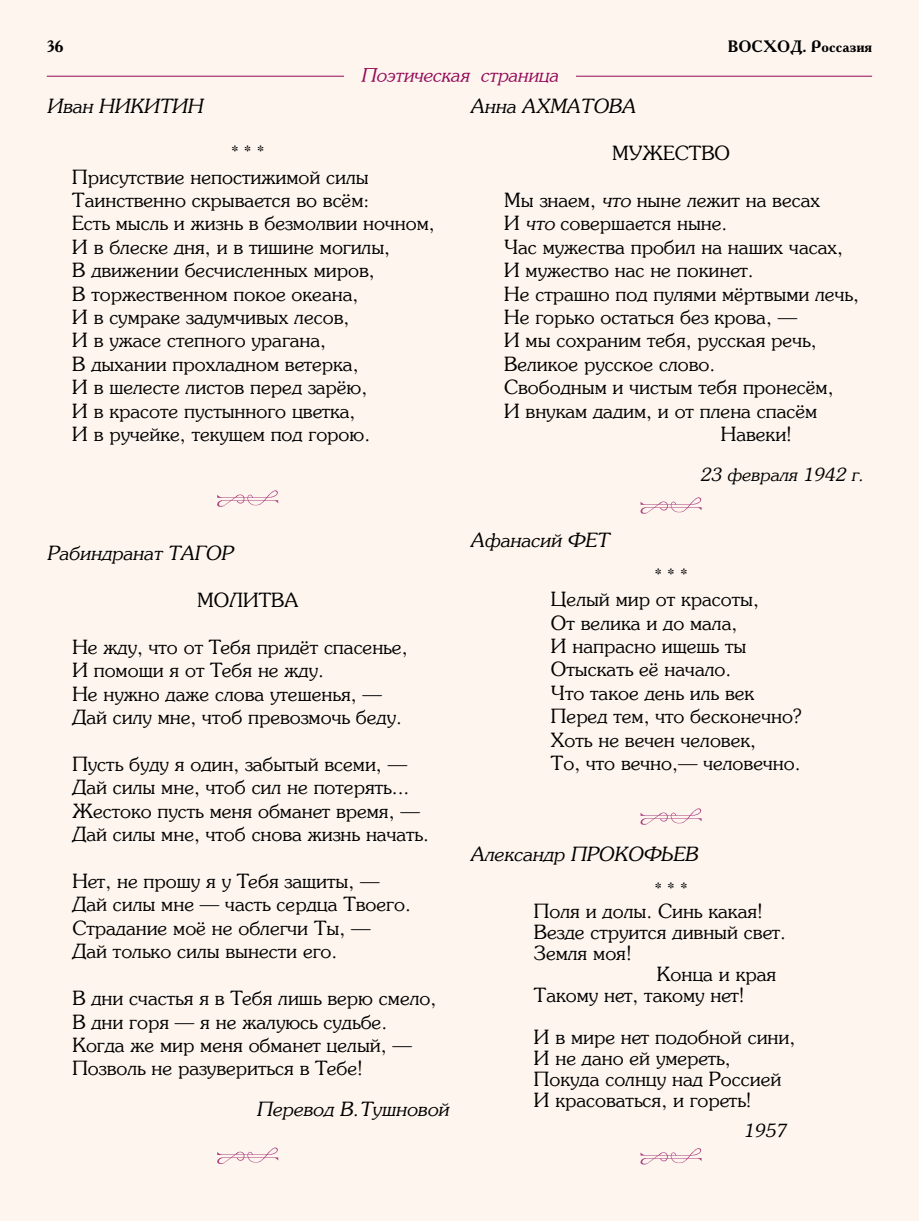
<style>
.page{position:relative;width:919px;height:1221px;background:#fff}
.page>*{position:absolute;margin:0;border:0;box-sizing:border-box;transform-origin:0 0}
.t1{font:19.5px/23.4px "AG Presquire";color:#000}
.t2{font:italic 19.5px "AG Presquire";color:#000}
.t3{font:italic 18.75px "AG Souvenir";color:#930858}
.t4{font:italic 18px "AG Presquire";color:#000}
.t5{font:700 16.5px "Academy C";color:#000}
.s1{font-style:italic}
</style>
<div class="page">
<div style="left:0;top:0;width:918px;height:1220px;background:#fef5ee"></div>
<hr style="left:47px;top:76px;width:297px;height:1px;background:#930858">
<hr style="left:576px;top:76px;width:296px;height:1px;background:#930858">
<svg style="left:217px;top:490px;width:62px;height:17px"></svg>
<svg style="left:640px;top:497px;width:62px;height:17px"></svg>
<svg style="left:640px;top:808px;width:62px;height:17px"></svg>
<svg style="left:217px;top:1147px;width:62px;height:17px"></svg>
<svg style="left:640px;top:1148px;width:62px;height:17px"></svg>
<p class="t5" style="left:47px;top:35px;width:19px">36</p>
<p class="t5" style="left:727px;top:35px;width:146px">Восход. Россазия</p>
<p class="t3" style="left:361px;top:65px;width:199px">Поэтическая страница</p>
<p class="t2" style="left:47px;top:96px;width:84px">Иван Ники</p>
<p class="t2" style="left:159px;top:96px;width:30px">тин</p>
<p class="t1" style="left:72px;top:142px;width:364px;text-indent:159px">* * *<br>Присутствие непостижимой силы<br>Таинственно скрывается во всём:<br>Есть мысль и жизнь в безмолвии ночном,<br>И в блеске дня, и в тишине могилы,<br>В движении бесчисленных миров,<br>В торжественном покое океана,<br>И в сумраке задумчивых лесов,<br>И в ужасе степного урагана,<br>В дыхании прохладном ветерка,<br>И в шелесте листов перед зарёю,<br>И в красоте пустынного цветка,<br>И в ручейке, текущем под горою.</p>
<p class="t2" style="left:47px;top:542px;width:136px">Рабиндранат Тагор</p>
<p class="t1" style="left:197px;top:588px;width:33px">Моли</p>
<p class="t1" style="left:259px;top:588px;width:27px">тва</p>
<p class="t1" style="left:72px;top:635px;width:336px">Не жду, что от Тебя придёт спасенье,<br>И помощи я от Тебя не жду.<br>Не нужно даже слова утешенья, —<br>Дай силу мне, чтоб превозмочь беду.</p>
<p class="t1" style="left:72px;top:752px;width:358px">Пусть буду я один, забытый всеми, — Дай силы мне, чтоб сил не потерять...<br>Жестоко пусть меня обманет время, — Дай силы мне, чтоб снова жизнь начать.</p>
<p class="t1" style="left:72px;top:869px;width:340px">Нет, не прошу я у Тебя защиты, —<br>Дай силы мне — часть сердца Твоего.<br>Страдание моё не облегчи Ты, —<br>Дай только силы вынести его.</p>
<p class="t1" style="left:72px;top:986px;width:365px">В дни счастья я в Тебя лишь верю смело, В дни горя — я не жалуюсь судьбе.<br>Когда же мир меня обманет целый, — Позволь не разувериться в Тебе!</p>
<p class="t2" style="left:256px;top:1097px;width:198px">Перевод В.Тушновой</p>
<p class="t2" style="left:470px;top:96px;width:139px">Анна Ахматова</p>
<p class="t1" style="left:612px;top:142px;width:120px">МУЖЕСТВО</p>
<p class="t1" style="left:504px;top:188px;width:317px">Мы знаем, <span class="s1">что</span> ныне лежит на весах</p>
<p class="t1" style="left:504px;top:212px;width:225px">И <span class="s1">что</span> совершается ныне.</p>
<p class="t1" style="left:504px;top:235px;width:340px">Час мужества пробил на наших часах,</p>
<p class="t1" style="left:504px;top:259px;width:251px">И мужество нас не покинет.</p>
<p class="t1" style="left:504px;top:282px;width:356px">Не страшно под пулями мёртвыми лечь,</p>
<p class="t1" style="left:504px;top:305px;width:294px">Не горько остаться без крова, —</p>
<p class="t1" style="left:504px;top:329px;width:314px">И мы сохраним тебя, русская речь,</p>
<p class="t1" style="left:504px;top:352px;width:212px">Великое русское слово.</p>
<p class="t1" style="left:504px;top:376px;width:331px">Свободным и чистым тебя пронесём,</p>
<p class="t1" style="left:504px;top:399px;width:314px">И внукам дадим, и от плена спасём</p>
<p class="t1" style="left:720px;top:422px;width:73px">Навеки!</p>
<p class="t4" style="left:699px;top:464px;width:169px">23 февраля 1942 г.</p>
<p class="t2" style="left:470px;top:529px;width:144px">Афанасий Фет</p>
<p class="t1" style="left:551px;top:564px;width:252px;text-indent:104px">* * *<br>Целый мир от красоты,<br>От велика и до мала,<br>И напрасно ищешь ты<br>Отыскать её начало.<br>Что такое день иль век<br>Перед тем, что бесконечно?<br>Хоть не вечен человек,<br>То, что вечно,— человечно.</p>
<p class="t2" style="left:470px;top:843px;width:132px">Александр Прокофь</p>
<p class="t2" style="left:672px;top:843px;width:23px">ев</p>
<p class="t1" style="left:654px;top:878px;width:34px">* * *</p>
<p class="t1" style="left:534px;top:899px;width:230px">Поля и долы. Синь какая!</p>
<p class="t1" style="left:534px;top:920px;width:253px">Везде струится дивный свет.</p>
<p class="t1" style="left:534px;top:941px;width:99px">Земля моя!</p>
<p class="t1" style="left:656px;top:962px;width:121px">Конца и края</p>
<p class="t1" style="left:534px;top:983px;width:212px">Такому нет, такому нет!</p>
<p class="t1" style="left:534px;top:1026px;width:263px;line-height:21px">И в мире нет подобной сини,<br>И не дано ей умереть,<br>Покуда солнцу над Россией<br>И красоваться, и гореть!</p>
<p class="t4" style="left:743px;top:1120px;width:48px">1957</p>
</div>
